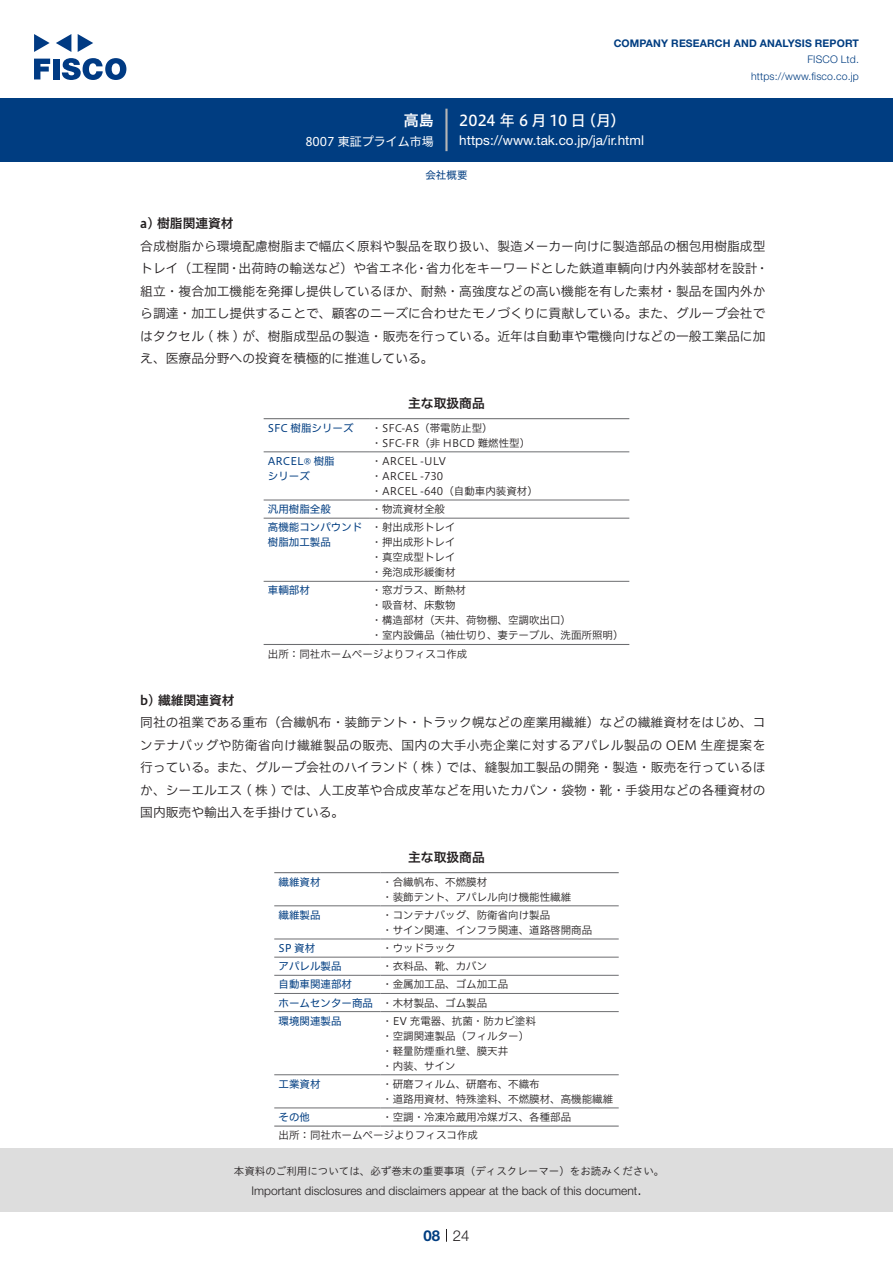
<style>
.page{position:relative;width:893px;height:1263px;background:#fff}
.page>*{position:absolute;margin:0;border:0;box-sizing:border-box;transform-origin:0 0}
.t1{font:15px "Hiragino UD Sans F Std N W5";color:#fff}
.t2{font:300 15px "Helvetica Neue LT Std";color:#231f20}
.t3{font:15px "Hiragino UD Sans F Std N W6";color:#fff}
.t4{font:700 15px "Helvetica Neue LT Std";color:#003d81}
.t5{font:13.5px "Helvetica Neue LT Std";color:#fff}
.本文3mm{font:12.75px/22.5px "Hiragino UD Sans F Std N W3";color:#231f20}
.小タイトル3mm{font:12.75px "Hiragino UD Sans F Std N W6";color:#231f20}
.チャートタイトル{font:12.75px "Hiragino UD Sans F Std N W6";color:#231f20}
.t6{font:300 12px "Helvetica Neue LT Std";color:#231f20}
.t7{font:12px "Hiragino UD Sans F Std N W4";color:#fff}
.表組み基本スタイル{font:10.5px "Hiragino UD Sans F Std N W3";color:#231f20}
.表左{font:10.5px/15px "Hiragino UD Sans F Std N W4";color:#003d81}
.t8{font:10.5px "Hiragino UD Sans Std W3";color:#231f20}
.t9{font:700 10.5px "Helvetica Neue LT Std";letter-spacing:.015em;color:#003d81}
.t10{font:300 10.5px/16.5px "Helvetica Neue LT Std";letter-spacing:.015em;color:#003d81;text-align:right}
.ヘッダー{font:10.5px "Hiragino UD Sans F Std N W4";color:#003d81}
</style>
<div class="page">
<div style="left:0;top:1148px;width:893px;height:64px;background:#ddd"></div>
<svg style="left:34px;top:59px;width:16px;height:20px"></svg>
<div style="left:53px;top:59px;width:6px;height:20px;background:#003a83"></div>
<svg style="left:62px;top:58px;width:64px;height:22px"></svg>
<svg style="left:34px;top:34px;width:16px;height:18px"></svg>
<svg style="left:78px;top:34px;width:15px;height:18px"></svg>
<svg style="left:56px;top:34px;width:15px;height:18px"></svg>
<div style="left:0;top:98px;width:893px;height:64px;background:#003d81"></div>
<hr style="left:445px;top:109px;width:3px;height:42px;background:#b5b5b6">
<svg style="left:446px;top:1229px;width:1px;height:13px"></svg>
<hr style="left:264px;top:452px;width:106px;height:1px;background:#6c6d70">
<hr style="left:370px;top:452px;width:259px;height:1px;background:#6c6d70">
<hr style="left:264px;top:500px;width:106px;height:1px;background:#6c6d70">
<hr style="left:370px;top:500px;width:259px;height:1px;background:#6c6d70">
<hr style="left:264px;top:518px;width:106px;height:1px;background:#6c6d70">
<hr style="left:370px;top:518px;width:259px;height:1px;background:#6c6d70">
<hr style="left:264px;top:581px;width:106px;height:1px;background:#6c6d70">
<hr style="left:370px;top:581px;width:259px;height:1px;background:#6c6d70">
<hr style="left:264px;top:418px;width:106px;height:1px;background:#6c6d70">
<hr style="left:370px;top:418px;width:259px;height:1px;background:#6c6d70">
<hr style="left:264px;top:644px;width:106px;height:1px;background:#6c6d70">
<hr style="left:370px;top:644px;width:259px;height:1px;background:#6c6d70">
<hr style="left:274px;top:905px;width:107px;height:1px;background:#6c6d70">
<hr style="left:381px;top:905px;width:238px;height:1px;background:#6c6d70">
<hr style="left:274px;top:939px;width:107px;height:1px;background:#6c6d70">
<hr style="left:381px;top:939px;width:238px;height:1px;background:#6c6d70">
<hr style="left:274px;top:957px;width:107px;height:1px;background:#6c6d70">
<hr style="left:381px;top:957px;width:238px;height:1px;background:#6c6d70">
<hr style="left:274px;top:975px;width:107px;height:1px;background:#6c6d70">
<hr style="left:381px;top:975px;width:238px;height:1px;background:#6c6d70">
<hr style="left:274px;top:993px;width:107px;height:1px;background:#6c6d70">
<hr style="left:381px;top:993px;width:238px;height:1px;background:#6c6d70">
<hr style="left:274px;top:1011px;width:107px;height:1px;background:#6c6d70">
<hr style="left:381px;top:1011px;width:238px;height:1px;background:#6c6d70">
<hr style="left:274px;top:1074px;width:107px;height:1px;background:#6c6d70">
<hr style="left:381px;top:1074px;width:238px;height:1px;background:#6c6d70">
<hr style="left:274px;top:1108px;width:107px;height:1px;background:#6c6d70">
<hr style="left:381px;top:1108px;width:238px;height:1px;background:#6c6d70">
<hr style="left:274px;top:872px;width:107px;height:1px;background:#6c6d70">
<hr style="left:381px;top:872px;width:238px;height:1px;background:#6c6d70">
<hr style="left:274px;top:1125px;width:107px;height:1px;background:#6c6d70">
<hr style="left:381px;top:1125px;width:238px;height:1px;background:#6c6d70">
<p class="t3" style="left:404px;top:109px;width:31px">高島</p>
<p class="t7" style="left:305px;top:132px;width:130px">8007 東証プライム市場</p>
<p class="t9" style="left:614px;top:37px;width:247px">COMPANY RESEARCH AND ANALYSIS REPORT</p>
<p class="t10" style="left:751px;top:51px;width:109px">FISCO Ltd. https://www.fisco.co j p.</p>
<p class="t1" style="left:581px;top:109px;width:46px">（月(</p>
<p class="t1" style="left:459px;top:109px;width:128px">2024 年 6 月 10 日</p>
<p class="t5" style="left:459px;top:132px;width:186px">https: / / w w w . t a k . c o j p. j a/ .i r/ h t m l</p>
<p class="ヘッダー" style="left:425px;top:167px;width:43px">会社概要</p>
<p class="小タイトル3mm" style="left:140px;top:214px;width:95px">a) 樹脂関連資材</p>
<p class="本文3mm" style="left:140px;top:234px;width:630px">合成樹脂から環境配慮樹脂まで幅広く原料や製品を取り扱い、製造メーカー向けに製造部品の梱包用樹脂成型トレイ（工程間・出荷時の輸送など）や省エネ化・省力化をキーワードとした鉄道車輌向け内外装部材を設計・組立・複合加工機能を発揮し提供しているほか、耐熱・高強度などの高い機能を有した素材・製品を国内外から調達・加工し提供することで、顧客のニーズに合わせたモノづくりに貢献している。また、グループ会社ではタクセル ( 株 ) が、樹脂成型品の製造・販売を行っている。近年は自動車や電機向けなどの一般工業品に加え、医療品分野への投資を積極的に推進している。</p>
<p class="チャートタイトル" style="left:408px;top:394px;width:78px">主な取扱商品</p>
<p class="表組み基本スタイル" style="left:372px;top:420px;width:123px">・SFC-AS（帯電防止型(</p>
<p class="表左" style="left:268px;top:420px;width:87px">SFC 樹脂シリーズ</p>
<p class="表組み基本スタイル" style="left:372px;top:435px;width:160px">・SFC-FR（非 HBCD 難燃性型(</p>
<p class="表左" style="left:268px;top:453px;width:68px">ARCEL® 樹脂</p>
<p class="表左" style="left:268px;top:468px;width:43px">シリーズ</p>
<p class="表組み基本スタイル" style="left:372px;top:453px;width:76px">・ARCEL -ULV</p>
<p class="表組み基本スタイル" style="left:372px;top:468px;width:73px">・ARCEL -730</p>
<p class="表組み基本スタイル" style="left:372px;top:483px;width:168px">・ARCEL -640（自動車内装資材(</p>
<p class="表組み基本スタイル" style="left:372px;top:501px;width:75px">・物流資材全般</p>
<p class="表左" style="left:268px;top:501px;width:64px">汎用樹脂全般</p>
<p class="表左" style="left:268px;top:519px;width:96px">高機能コンパウンド樹脂加工製品</p>
<p class="表組み基本スタイル" style="left:372px;top:519px;width:85px">・射出成形トレイ</p>
<p class="表組み基本スタイル" style="left:372px;top:534px;width:85px">・押出成形トレイ</p>
<p class="表組み基本スタイル" style="left:372px;top:549px;width:85px">・真空成型トレイ</p>
<p class="表組み基本スタイル" style="left:372px;top:564px;width:85px">・発泡成形緩衝材</p>
<p class="表組み基本スタイル" style="left:372px;top:582px;width:96px">・窓ガラス、断熱材</p>
<p class="表左" style="left:268px;top:582px;width:43px">車輌部材</p>
<p class="表組み基本スタイル" style="left:372px;top:597px;width:85px">・吸音材、床敷物</p>
<p class="表組み基本スタイル" style="left:372px;top:612px;width:201px">・構造部材（天井、荷物棚、空調吹出口(</p>
<p class="表組み基本スタイル" style="left:372px;top:627px;width:253px">・室内設備品（袖仕切り、妻テーブル、洗面所照明(</p>
<p class="表組み基本スタイル" style="left:268px;top:646px;width:201px">出所：同社ホームページよりフィスコ作成</p>
<p class="小タイトル3mm" style="left:140px;top:690px;width:96px">b) 繊維関連資材</p>
<p class="本文3mm" style="left:140px;top:710px;width:627px;text-align:justify">同社の祖業である重布（合繊帆布・装飾テント・トラック幌などの産業用繊維）などの繊維資材をはじめ、コンテナバッグや防衛省向け繊維製品の販売、国内の大手小売企業に対するアパレル製品の OEM 生産提案を行っている。また、グループ会社のハイランド ( 株 ) では、縫製加工製品の開発・製造・販売を行っているほか、シーエルエス ( 株 ) では、人工皮革や合成皮革などを用いたカバン・袋物・靴・手袋用などの各種資材の国内販売や輸出入を手掛けている。</p>
<p class="チャートタイトル" style="left:408px;top:847px;width:78px">主な取扱商品</p>
<p class="表組み基本スタイル" style="left:382px;top:874px;width:106px">・合繊帆布、不燃膜材</p>
<p class="表左" style="left:279px;top:874px;width:43px">繊維資材</p>
<p class="表左" style="left:279px;top:907px;width:43px">繊維製品</p>
<p class="表左" style="left:279px;top:940px;width:38px">SP 資材</p>
<p class="表左" style="left:279px;top:958px;width:64px">アパレル製品</p>
<p class="表左" style="left:279px;top:976px;width:75px">自動車関連部材</p>
<p class="表左" style="left:279px;top:994px;width:96px">ホームセンター商品</p>
<p class="表左" style="left:279px;top:1013px;width:64px">環境関連製品</p>
<p class="表左" style="left:279px;top:1076px;width:43px">工業資材</p>
<p class="表組み基本スタイル" style="left:382px;top:889px;width:190px">・装飾テント、アパレル向け機能性繊維</p>
<p class="表組み基本スタイル" style="left:382px;top:907px;width:169px">・コンテナバッグ、防衛省向け製品</p>
<p class="表組み基本スタイル" style="left:382px;top:922px;width:211px">・サイン関連、インフラ関連、道路啓開商品</p>
<p class="表組み基本スタイル" style="left:382px;top:940px;width:75px">・ウッドラック</p>
<p class="表組み基本スタイル" style="left:382px;top:958px;width:106px">・衣料品、靴、カバン</p>
<p class="表組み基本スタイル" style="left:382px;top:976px;width:127px">・金属加工品、ゴム加工品</p>
<p class="表組み基本スタイル" style="left:382px;top:995px;width:106px">・木材製品、ゴム製品</p>
<p class="表組み基本スタイル" style="left:382px;top:1013px;width:155px">・EV 充電器、抗菌・防カビ塗料</p>
<p class="表組み基本スタイル" style="left:382px;top:1028px;width:148px">・空調関連製品（フィルター(</p>
<p class="表組み基本スタイル" style="left:382px;top:1043px;width:127px">・軽量防煙垂れ壁、膜天井</p>
<p class="表組み基本スタイル" style="left:382px;top:1058px;width:75px">・内装、サイン</p>
<p class="表組み基本スタイル" style="left:382px;top:1076px;width:159px">・研磨フィルム、研磨布、不織布</p>
<p class="表組み基本スタイル" style="left:382px;top:1091px;width:232px">・道路用資材、特殊塗料、不燃膜材、高機能繊維</p>
<p class="表組み基本スタイル" style="left:382px;top:1109px;width:190px">・空調・冷凍冷蔵用冷媒ガス、各種部品</p>
<p class="表左" style="left:279px;top:1109px;width:33px">その他</p>
<p class="表組み基本スタイル" style="left:279px;top:1127px;width:201px">出所：同社ホームページよりフィスコ作成</p>
<p class="t8" style="left:234px;top:1163px;width:432px">本資料のご利用については、必ず巻末の重要事項（ディスクレーマー）をお読みください。</p>
<p class="t2" style="left:637px;top:1180px;width:6px">.</p>
<p class="t6" style="left:251px;top:1183px;width:387px">Important disclosures and disclaimers appear at the back of this document</p>
<p class="t4" style="left:423px;top:1226px;width:18px">08</p>
<p class="t2" style="left:453px;top:1226px;width:18px">24</p>
</div>
